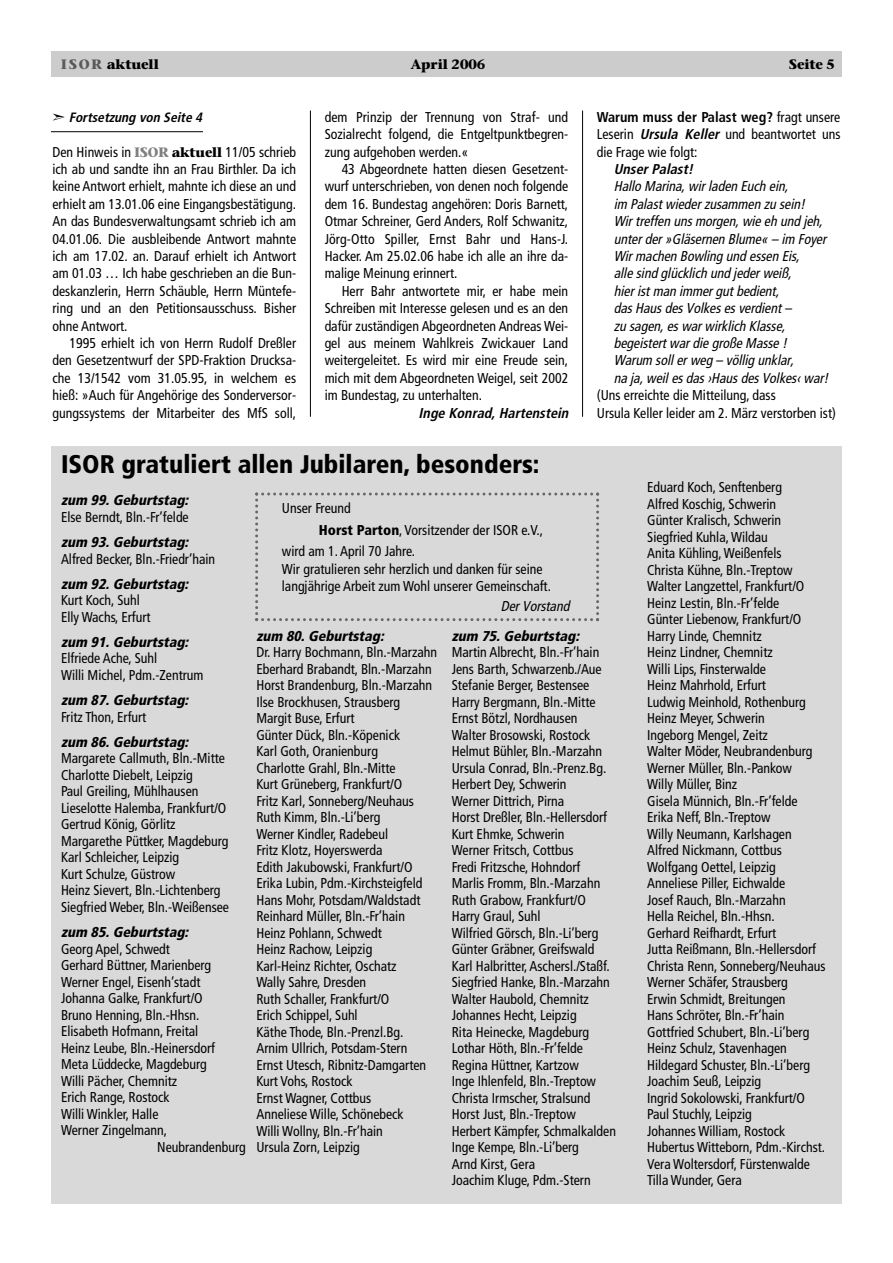
<style>
.page{position:relative;width:893px;height:1263px;background:#fff}
.page>*{position:absolute;margin:0;border:0;box-sizing:border-box;transform-origin:0 0}
.t1{font:900 condensed 25.5px "Frutiger";color:#000}
.t2{font:condensed 14.25px/16.5px "Frutiger";color:#000}
.t3{font:italic condensed 14.25px/17.4px "Frutiger";color:#000}
.t4{font:italic 900 condensed 14.25px "Frutiger";color:#000}
.t5{font:italic 700 condensed 14.25px "Frutiger";color:#000}
.t6{font:700 14.25px "Stone Serif";color:#000}
.t7{font:italic 700 condensed 13.5px "Frutiger";color:#000}
.s1{color:#595959}
.s2{font-family:"Stone Serif";font-weight:700;font-stretch:normal;color:#808080}
.s3{font-family:"Stone Serif";font-weight:700;font-stretch:normal}
.s4{font-weight:700}
.s5{font-weight:700;font-style:italic}
.s6{font-weight:900}
</style>
<div class="page">
<div style="left:51px;top:51px;width:791px;height:26px;background:#ccc"></div>
<hr style="left:310px;top:111px;width:1px;height:306px;background:#000">
<hr style="left:582px;top:111px;width:1px;height:306px;background:#000">
<div style="left:51px;top:446px;width:791px;height:757px;background:#d9d9d9"></div>
<svg style="left:255px;top:492px;width:344px;height:129px"></svg>
<hr style="left:51px;top:131px;width:152px;height:1px;background:#000">
<p class="t6" style="left:61px;top:56px;width:99px"><span class="s1">I SOR</span> aktuell</p>
<p class="t6" style="left:411px;top:56px;width:76px">April 2006</p>
<p class="t6" style="left:789px;top:56px;width:47px">Seite 5</p>
<p class="t7" style="left:53px;top:112px;width:154px">➣ Fortsetzung von Seite 4</p>
<p class="t2" style="left:53px;top:144px;width:245px;line-height:17.4px;text-align:justify">Den Hinweis in <span class="s2">ISOR</span> <span class="s3">aktuell</span> 11/05 schrieb ich ab und sandte ihn an Frau Birthler. Da ich keine Antwort erhielt, mahnte ich diese an und erhielt am 13.01.06 eine Eingangsbestätigung.<br>An das Bundesverwaltungsamt schrieb ich am 04.01.06. Die ausbleibende Antwort mahnte ich am 17.02. an. Darauf erhielt ich Antwort am 01.03 … Ich habe geschrieben an die Bun&shy;deskanzlerin, Herrn Schäuble, Herrn Müntefe&shy;ring und an den Petitionsausschuss. Bisher ohne Antwort.</p>
<p class="t2" style="left:53px;top:335px;width:245px;line-height:17.4px;text-align:justify;text-indent:17px">1995 erhielt ich von Herrn Rudolf Dreßler den Gesetzentwurf der SPD-Fraktion Drucksa&shy;che 13/1542 vom 31.05.95, in welchem es hieß: »Auch für Angehörige des Sonderversor&shy;gungssystems der Mitarbeiter des MfS soll,</p>
<p class="t2" style="left:325px;top:109px;width:245px;line-height:17.4px;text-align:justify">dem Prinzip der Trennung von Straf- und Sozialrecht folgend, die Entgeltpunktbegren&shy;zung aufgehoben werden.«</p>
<p class="t2" style="left:325px;top:161px;width:245px;line-height:17.4px;text-align:justify;text-indent:17px">43 Abgeordnete hatten diesen Gesetzent&shy;wurf unterschrieben, von denen noch folgende dem 16. Bundestag angehören: Doris Barnett, Otmar Schreiner, Gerd Anders, Rolf Schwanitz, Jörg-Otto Spiller, Ernst Bahr und Hans-J.<br>Hacker. Am 25.02.06 habe ich alle an ihre da&shy;malige Meinung erinnert.</p>
<p class="t2" style="left:325px;top:283px;width:245px;line-height:17.4px;text-align:justify;text-indent:17px">Herr Bahr antwortete mir, er habe mein Schreiben mit Interesse gelesen und es an den dafür zuständigen Abgeordneten Andreas Wei&shy;gel aus meinem Wahlkreis Zwickauer Land weitergeleitet. Es wird mir eine Freude sein, mich mit dem Abgeordneten Weigel, seit 2002 im Bundestag, zu unterhalten.</p>
<p class="t5" style="left:419px;top:407px;width:154px">Inge Konrad, Hartenstein</p>
<p class="t2" style="left:597px;top:109px;width:245px;line-height:17.4px;text-align:justify"><span class="s4">Warum muss der Palast weg?</span> fragt unsere Leserin <span class="s5">Ursula Keller</span> und beantwortet uns die Frage wie folgt:</p>
<p class="t5" style="left:614px;top:163px;width:84px">Unser Palast!</p>
<p class="t3" style="left:614px;top:179px;width:219px">Hallo Marina, wir laden Euch ein,<br>im Palast wieder zusammen zu sein!<br>Wir treffen uns morgen, wie eh und jeh, unter der »Gläsernen Blume« – im Foyer Wir machen Bowling und essen Eis,<br>alle sind glücklich und jeder weiß,<br>hier ist man immer gut bedient,<br>das Haus des Volkes es verdient –<br>zu sagen, es war wirklich Klasse, begeistert war die große Masse !<br>Warum soll er weg – völlig unklar,<br>na ja, weil es das ›Haus des Volkes‹ war!</p>
<p class="t2" style="left:597px;top:388px;width:241px;line-height:17.4px">(Uns erreichte die Mitteilung, dass<br>Ursula Keller leider am 2. März verstorben ist)</p>
<h1 class="t1" style="left:61px;top:454px;width:480px">ISOR gratuliert allen Jubilaren, besonders:</h1>
<p class="t2" style="left:282px;top:500px;width:70px">Unser Freund</p>
<p class="t2" style="left:319px;top:522px;width:226px"><span class="s6">Horst Parton</span>, Vorsitzender der ISOR e.V.,</p>
<p class="t2" style="left:282px;top:544px;width:135px">wird am 1. April 70 Jahre.</p>
<p class="t2" style="left:282px;top:561px;width:271px;line-height:17.4px">Wir gratulieren sehr herzlich und danken für seine langjährige Arbeit zum Wohl unserer Gemeinschaft.</p>
<p class="t3" style="left:501px;top:598px;width:73px">Der Vorstand</p>
<p class="t4" style="left:61px;top:495px;width:132px">zum 99. Geburtstag:</p>
<p class="t2" style="left:61px;top:510px;width:129px">Else Berndt, Bln.-Fr’felde</p>
<p class="t4" style="left:61px;top:536px;width:132px">zum 93. Geburtstag:</p>
<p class="t2" style="left:61px;top:551px;width:156px">Alfred Becker, Bln.-Friedr’hain</p>
<p class="t4" style="left:61px;top:578px;width:132px">zum 92. Geburtstag:</p>
<p class="t2" style="left:61px;top:593px;width:91px">Kurt Koch, Suhl<br>Elly Wachs, Erfurt</p>
<p class="t4" style="left:61px;top:636px;width:132px">zum 91. Geburtstag:</p>
<p class="t2" style="left:61px;top:651px;width:144px">Elfriede Ache, Suhl<br>Willi Michel, Pdm.-Zentrum</p>
<p class="t4" style="left:61px;top:694px;width:132px">zum 87. Geburtstag:</p>
<p class="t2" style="left:61px;top:710px;width:87px">Fritz Thon, Erfurt</p>
<p class="t4" style="left:61px;top:736px;width:132px">zum 86. Geburtstag:</p>
<p class="t2" style="left:61px;top:751px;width:170px">Margarete Callmuth, Bln.-Mitte<br>Charlotte Diebelt, Leipzig<br>Paul Greiling, Mühlhausen<br>Lieselotte Halemba, Frankfurt/O<br>Gertrud König, Görlitz<br>Margarethe Püttker, Magdeburg<br>Karl Schleicher, Leipzig<br>Kurt Schulze, Güstrow<br>Heinz Sievert, Bln.-Lichtenberg<br>Siegfried Weber, Bln.-Weißensee</p>
<p class="t4" style="left:61px;top:926px;width:132px">zum 85. Geburtstag:</p>
<p class="t2" style="left:61px;top:941px;width:110px">Georg Apel, Schwedt</p>
<p class="t2" style="left:61px;top:958px;width:152px">Gerhard Büttner, Marienberg</p>
<p class="t2" style="left:61px;top:974px;width:141px">Werner Engel, Eisenh’stadt</p>
<p class="t2" style="left:61px;top:991px;width:143px">Johanna Galke, Frankfurt/O</p>
<p class="t2" style="left:61px;top:1007px;width:140px">Bruno Henning, Bln.-Hhsn.</p>
<p class="t2" style="left:61px;top:1024px;width:139px">Elisabeth Hofmann, Freital</p>
<p class="t2" style="left:61px;top:1040px;width:155px">Heinz Leube, Bln.-Heinersdorf</p>
<p class="t2" style="left:61px;top:1057px;width:147px">Meta Lüddecke, Magdeburg</p>
<p class="t2" style="left:61px;top:1073px;width:118px">Willi Pächer, Chemnitz</p>
<p class="t2" style="left:61px;top:1090px;width:110px">Erich Range, Rostock</p>
<p class="t2" style="left:61px;top:1106px;width:99px">Willi Winkler, Halle</p>
<p class="t2" style="left:61px;top:1123px;width:108px">Werner Zingelmann,</p>
<p class="t2" style="left:157px;top:1139px;width:90px">Neubrandenburg</p>
<p class="t4" style="left:256px;top:630px;width:132px">zum 80. Geburtstag:</p>
<p class="t2" style="left:256px;top:645px;width:182px">Dr. Harry Bochmann, Bln.-Marzahn<br>Eberhard Brabandt, Bln.-Marzahn<br>Horst Brandenburg, Bln.-Marzahn<br>Ilse Brockhusen, Strausberg<br>Margit Buse, Erfurt<br>Günter Dück, Bln.-Köpenick<br>Karl Goth, Oranienburg<br>Charlotte Grahl, Bln.-Mitte<br>Kurt Grüneberg, Frankfurt/O<br>Fritz Karl, Sonneberg/Neuhaus<br>Ruth Kimm, Bln.-Li’berg<br>Werner Kindler, Radebeul<br>Fritz Klotz, Hoyerswerda<br>Edith Jakubowski, Frankfurt/O<br>Erika Lubin, Pdm.-Kirchsteigfeld<br>Hans Mohr, Potsdam/Waldstadt<br>Reinhard Müller, Bln.-Fr’hain<br>Heinz Pohlann, Schwedt<br>Heinz Rachow, Leipzig<br>Karl-Heinz Richter, Oschatz<br>Wally Sahre, Dresden<br>Ruth Schaller, Frankfurt/O<br>Erich Schippel, Suhl<br>Käthe Thode, Bln.-Prenzl.Bg.<br>Arnim Ullrich, Potsdam-Stern<br>Ernst Utesch, Ribnitz-Damgarten<br>Kurt Vohs, Rostock<br>Ernst Wagner, Cottbus<br>Anneliese Wille, Schönebeck<br>Willi Wollny, Bln.-Fr’hain<br>Ursula Zorn, Leipzig</p>
<p class="t4" style="left:452px;top:630px;width:132px">zum 75. Geburtstag:</p>
<p class="t2" style="left:452px;top:645px;width:166px">Martin Albrecht, Bln.-Fr’hain<br>Jens Barth, Schwarzenb./Aue<br>Stefanie Berger, Bestensee<br>Harry Bergmann, Bln.-Mitte<br>Ernst Bötzl, Nordhausen<br>Walter Brosowski, Rostock<br>Helmut Bühler, Bln.-Marzahn<br>Ursula Conrad, Bln.-Prenz.Bg.<br>Herbert Dey, Schwerin<br>Werner Dittrich, Pirna<br>Horst Dreßler, Bln.-Hellersdorf<br>Kurt Ehmke, Schwerin<br>Werner Fritsch, Cottbus<br>Fredi Fritzsche, Hohndorf<br>Marlis Fromm, Bln.-Marzahn<br>Ruth Grabow, Frankfurt/O<br>Harry Graul, Suhl<br>Wilfried Görsch, Bln.-Li’berg<br>Günter Gräbner, Greifswald<br>Karl Halbritter, Aschersl./Staßf.<br>Siegfried Hanke, Bln.-Marzahn<br>Walter Haubold, Chemnitz<br>Johannes Hecht, Leipzig<br>Rita Heinecke, Magdeburg<br>Lothar Höth, Bln.-Fr’felde<br>Regina Hüttner, Kartzow<br>Inge Ihlenfeld, Bln.-Treptow<br>Christa Irmscher, Stralsund<br>Horst Just, Bln.-Treptow<br>Herbert Kämpfer, Schmalkalden<br>Inge Kempe, Bln.-Li’berg<br>Arnd Kirst, Gera<br>Joachim Kluge, Pdm.-Stern</p>
<p class="t2" style="left:647px;top:480px;width:180px">Eduard Koch, Senftenberg<br>Alfred Koschig, Schwerin<br>Günter Kralisch, Schwerin<br>Siegfried Kuhla,Wildau<br>Anita Kühling,Weißenfels<br>Christa Kühne, Bln.-Treptow<br>Walter Langzettel, Frankfurt/O<br>Heinz Lestin, Bln.-Fr’felde<br>Günter Liebenow, Frankfurt/O<br>Harry Linde, Chemnitz<br>Heinz Lindner, Chemnitz<br>Willi Lips, Finsterwalde<br>Heinz Mahrhold, Erfurt<br>Ludwig Meinhold, Rothenburg<br>Heinz Meyer, Schwerin<br>Ingeborg Mengel, Zeitz<br>Walter Möder, Neubrandenburg<br>Werner Müller, Bln.-Pankow<br>Willy Müller, Binz<br>Gisela Münnich, Bln.-Fr’felde<br>Erika Neff, Bln.-Treptow<br>Willy Neumann, Karlshagen<br>Alfred Nickmann, Cottbus<br>Wolfgang Oettel, Leipzig<br>Anneliese Piller, Eichwalde<br>Josef Rauch, Bln.-Marzahn<br>Hella Reichel, Bln.-Hhsn.<br>Gerhard Reifhardt, Erfurt<br>Jutta Reißmann, Bln.-Hellersdorf<br>Christa Renn, Sonneberg/Neuhaus<br>Werner Schäfer, Strausberg<br>Erwin Schmidt, Breitungen<br>Hans Schröter, Bln.-Fr’hain<br>Gottfried Schubert, Bln.-Li’berg<br>Heinz Schulz, Stavenhagen<br>Hildegard Schuster, Bln.-Li’berg<br>Joachim Seuß, Leipzig<br>Ingrid Sokolowski, Frankfurt/O<br>Paul Stuchly, Leipzig<br>Johannes William, Rostock<br>Hubertus Witteborn, Pdm.-Kirchst.<br>Vera Woltersdorf, Fürstenwalde<br>Tilla Wunder, Gera</p>
</div>
